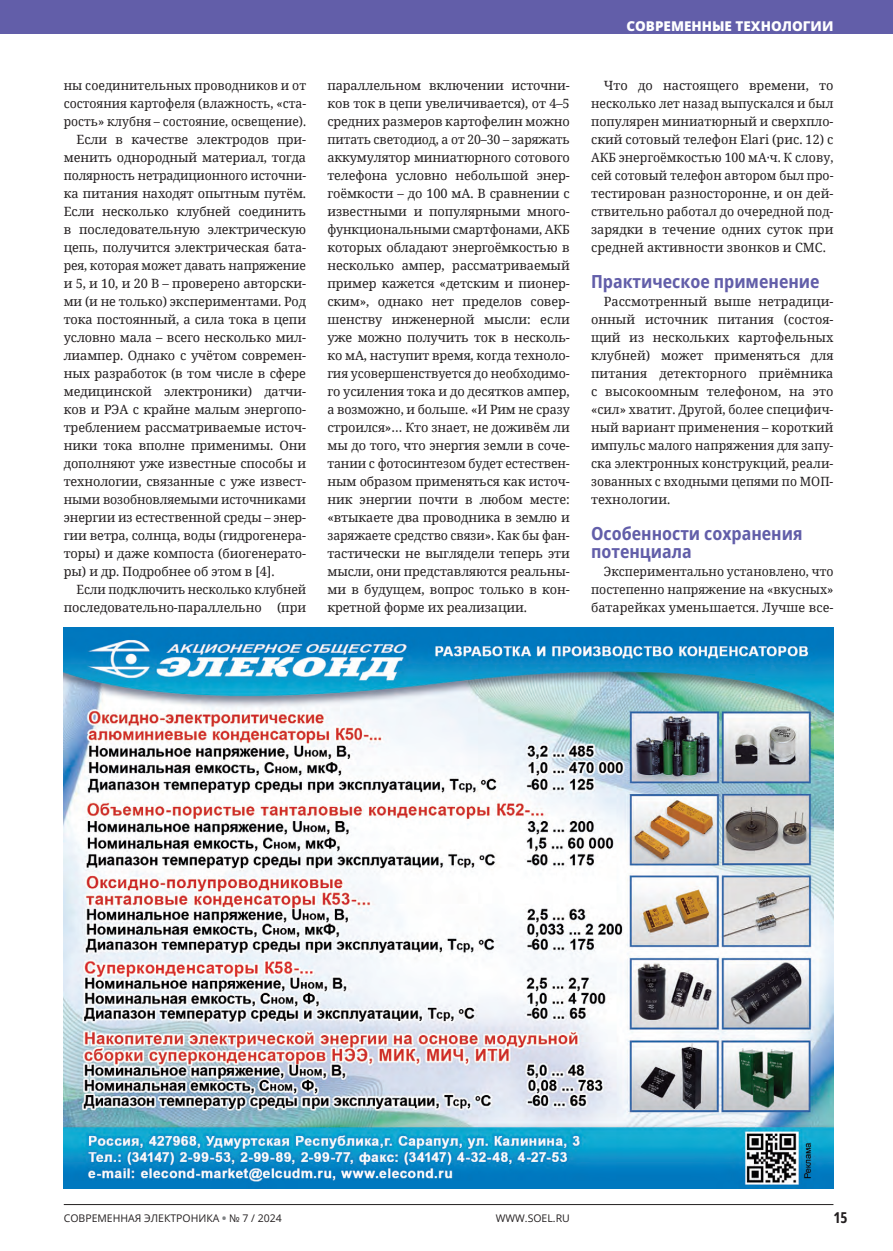
<style>
.page{position:relative;width:893px;height:1251px;background:#fff}
.page>*{position:absolute;margin:0;border:0;box-sizing:border-box;transform-origin:0 0}
.t1{font:700 semi-condensed 18px/18px "Open Sans";color:#625ea9}
.t2{font:700 15px "Open Sans Condensed";color:#231f20}
.t3{font:800 13.5px "Open Sans";color:#fff}
.t4{font:12.75px/18px "Noto Serif";letter-spacing:-.01em;color:#231f20;text-align:justify}
.t5{font:12.75px/18px "Noto Serif";letter-spacing:-.01em;color:#231f20;text-align:justify;scale:.96 1}
.t6{font:12.75px "Noto Serif";letter-spacing:-.01em;color:#231f20;scale:.95 1}
.t7{font:10.5px "Open Sans";color:#231f20}
.s1{font-weight:800;color:#808285}
</style>
<div class="page">
<div style="left:0;top:0;width:893px;height:34px;background:#625ea9"></div>
<hr style="left:64px;top:1203px;width:769px;height:1px;background:#231f20">
<img style="left:64px;top:627px;width:769px;height:561px">
<p class="t4" style="left:64px;top:76px;width:244px">ны соединительных проводников и от</p>
<p class="t5" style="left:64px;top:94px;width:254px">состояния картофеля (влажность, «ста-</p>
<p class="t6" style="left:64px;top:113px;width:257px">рость» клубня – состояние, освещение).</p>
<p class="t4" style="left:77px;top:130px;width:231px">Если в качестве электродов при-</p>
<p class="t4" style="left:64px;top:148px;width:244px">менить однородный материал, тогда</p>
<p class="t5" style="left:64px;top:166px;width:254px">полярность нетрадиционного источни-</p>
<p class="t4" style="left:64px;top:184px;width:244px">ка питания находят опытным путём.</p>
<p class="t4" style="left:64px;top:202px;width:244px">Если несколько клубней соединить</p>
<p class="t4" style="left:64px;top:220px;width:244px">в последовательную электрическую</p>
<p class="t4" style="left:64px;top:238px;width:244px">цепь, получится электрическая бата-</p>
<p class="t5" style="left:64px;top:256px;width:254px">рея, которая может давать напряжение</p>
<p class="t4" style="left:64px;top:274px;width:244px">и 5, и 10, и 20 В – проверено авторски-</p>
<p class="t4" style="left:64px;top:292px;width:244px">ми (и не только) экспериментами. Род</p>
<p class="t4" style="left:64px;top:310px;width:244px">тока постоянный, а сила тока в цепи</p>
<p class="t4" style="left:64px;top:328px;width:244px">условно мала – всего несколько мил-</p>
<p class="t4" style="left:64px;top:346px;width:244px">лиампер. Однако с учётом современ-</p>
<p class="t4" style="left:64px;top:364px;width:244px">ных разработок (в том числе в сфере</p>
<p class="t4" style="left:64px;top:382px;width:244px">медицинской электроники) датчи-</p>
<p class="t4" style="left:64px;top:400px;width:244px">ков и РЭА с крайне малым энергопо-</p>
<p class="t4" style="left:64px;top:418px;width:244px">треблением рассматриваемые источ-</p>
<p class="t4" style="left:64px;top:436px;width:244px">ники тока вполне применимы. Они</p>
<p class="t4" style="left:64px;top:454px;width:244px">дополняют уже известные способы и</p>
<p class="t4" style="left:64px;top:472px;width:244px">технологии, связанные с уже извест-</p>
<p class="t4" style="left:64px;top:490px;width:244px">ными возобновляемыми источниками</p>
<p class="t4" style="left:64px;top:508px;width:244px">энергии из естественной среды – энер-</p>
<p class="t4" style="left:64px;top:526px;width:244px">гии ветра, солнца, воды (гидрогенера-</p>
<p class="t4" style="left:64px;top:544px;width:244px">торы) и даже компоста (биогенерато-</p>
<p class="t4" style="left:64px;top:562px;width:212px">ры) и др. Подробнее об этом в [4].</p>
<p class="t5" style="left:77px;top:580px;width:241px">Если подключить несколько клубней</p>
<p class="t4" style="left:64px;top:598px;width:244px">последовательно-параллельно (при</p>
<p class="t3" style="left:626px;top:17px;width:209px">СОВРЕМЕННЫЕ ТЕХНОЛОГИИ</p>
<p class="t4" style="left:327px;top:76px;width:244px">параллельном включении источни&shy;ков ток в цепи увеличивается), от 4–5 средних размеров картофелин можно питать светодиод, а от 20–30 – заряжать аккумулятор миниатюрного сотового телефона условно небольшой энер&shy;гоёмкости – до 100 мА. В сравнении с известными и популярными много&shy;функциональными смартфонами, АКБ которых обладают энергоёмкостью в несколько ампер, рассматриваемый пример кажется «детским и пионер&shy;ским», однако нет пределов совер&shy;шенству инженерной мысли: если уже можно получить ток в несколь&shy;ко мА, наступит время, когда техноло&shy;гия усовершенствуется до необходимо&shy;го усиления тока и до десятков ампер, а возможно, и больше. «И Рим не сразу строился»… Кто знает, не доживём ли мы до того, что энергия земли в соче&shy;тании с фотосинтезом будет естествен&shy;ным образом применяться как источ&shy;ник энергии почти в любом месте: «втыкаете два проводника в землю и заряжаете средство связи». Как бы фан&shy;тастически не выглядели теперь эти мысли, они представляются реальны&shy;ми в будущем, вопрос только в кон&shy;кретной форме их реализации.</p>
<p class="t4" style="left:591px;top:76px;width:244px;text-indent:13px">Что до настоящего времени, то несколько лет назад выпускался и был популярен миниатюрный и сверхпло&shy;ский сотовый телефон Elari (рис. 12) с АКБ энергоёмкостью 100 мА·ч. К слову, сей сотовый телефон автором был про&shy;тестирован разносторонне, и он дей&shy;ствительно работал до очередной под&shy;зарядки в течение одних суток при средней активности звонков и СМС.</p>
<h1 class="t1" style="left:591px;top:272px;width:230px">Практическое применение</h1>
<p class="t4" style="left:591px;top:292px;width:244px;text-indent:13px">Рассмотренный выше нетрадици&shy;онный источник питания (состоя&shy;щий из нескольких картофельных клубней) может применяться для питания детекторного приёмника с высокоомным телефоном, на это «сил» хватит. Другой, более специфич&shy;ный вариант применения – короткий импульс малого напряжения для запу&shy;ска электронных конструкций, реали&shy;зованных с входными цепями по МОП&shy;технологии.</p>
<h1 class="t1" style="left:591px;top:524px;width:213px">Особенности сохранения потенциала</h1>
<p class="t5" style="left:591px;top:562px;width:254px;text-indent:13px">Экспериментально установлено, что постепенно напряжение на «вкусных» батарейках уменьшается. Лучше все-</p>
<p class="t7" style="left:64px;top:1210px;width:220px">СОВРЕМЕННАЯ ЭЛЕКТРОНИКА <span class="s1">•</span> № 7 / 2024</p>
<p class="t7" style="left:496px;top:1210px;width:75px">WWW.SOEL.RU</p>
<p class="t2" style="left:833px;top:1207px;width:16px">15</p>
</div>
